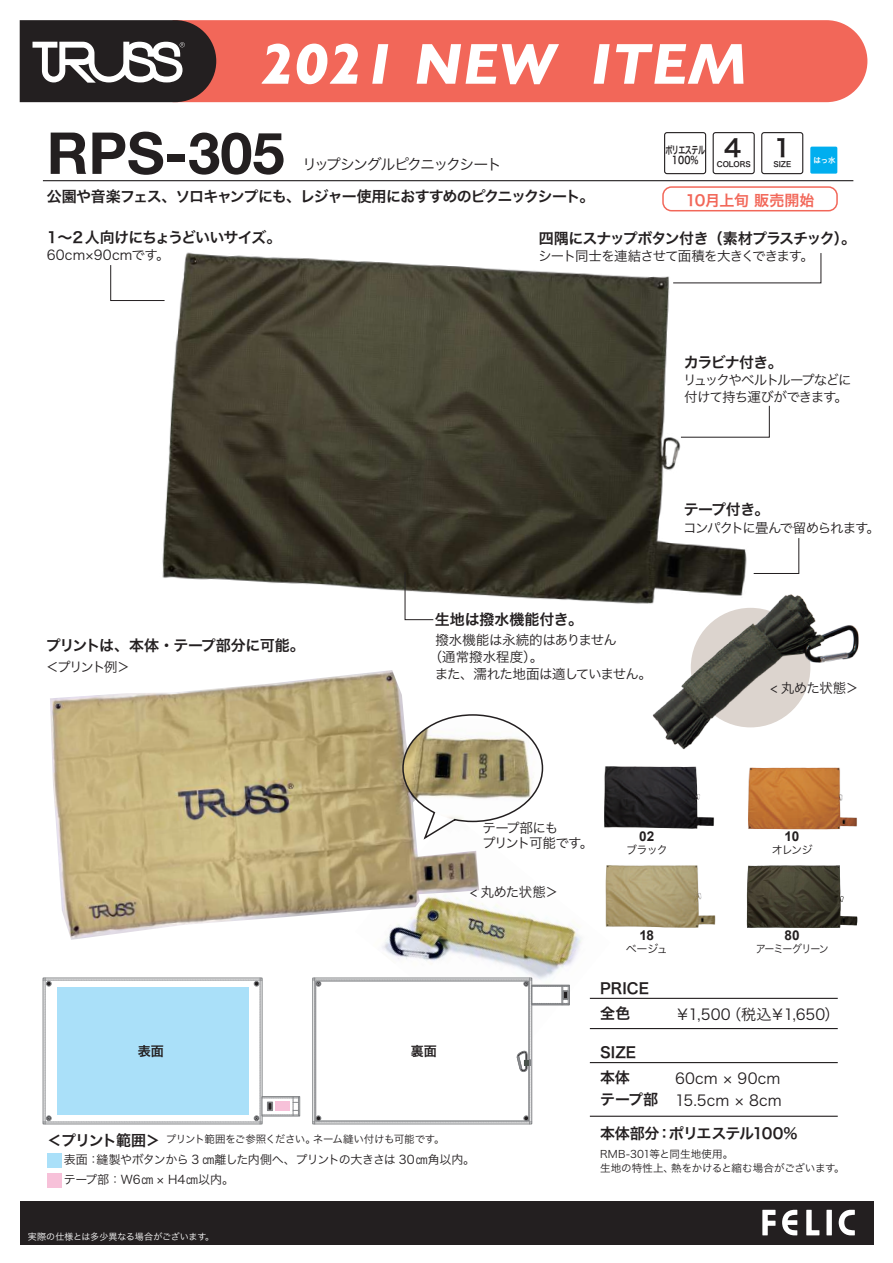
<style>
.page{position:relative;width:893px;height:1263px;background:#fff}
.page>*{position:absolute;margin:0;border:0;box-sizing:border-box;transform-origin:0 0}
.t1{font:italic 700 58.5px "Gill Sans";color:#fff}
.t2{font:700 57.9px "Helvetica Neue";color:#231f20}
.t3{font:24px "Hira Kaku Pro W6";color:#231f20}
.t4{font:15px "Hira Kaku Pro W6";letter-spacing:-.055em;color:#231f20}
.t5{font:15px/21.8px "Hira Kaku Pro N W3";color:#231f20;text-align:right}
.t6{font:15px/25.7px "Hira Kaku Pro N W6";letter-spacing:-.02em;color:#231f20}
.t7{font:15px "Hira Kaku Pro W6";letter-spacing:-.035em;color:#231f20}
.t8{font:15px "Hira Kaku Pro W3";letter-spacing:-.115em;color:#231f20}
.t9{font:15px "Hira Kaku Pro N W6";letter-spacing:-.05em;color:#231f20}
.t10{font:15px "Hira Kaku Pro W6";color:#231f20}
.t11{font:15px "Hira Kaku Pro N W6";letter-spacing:-.015em;color:#f26759}
.t12{font:13.5px/17px "Hira Kaku Pro W3";letter-spacing:-.07em;color:#231f20}
.t13{font:13.5px "Hira Kaku Pro W3";letter-spacing:-.09em;color:#231f20}
.t14{font:13.5px "Hira Kaku Pro W3";letter-spacing:-.025em;color:#231f20}
.t15{font:13.5px "Hira Kaku Pro N W3";letter-spacing:.01em;color:#231f20}
.t16{font:700 13.5px "Arial";letter-spacing:-.01em;color:#231f20}
.t17{font:13.05px "Hira Kaku Pro N W6";color:#231f20}
.t18{font:12px/20px "Hira Kaku Pro W3";letter-spacing:-.035em;color:#231f20}
.t19{font:11.1px "Hira Kaku Pro N W3";letter-spacing:-.085em;color:#231f20}
.t20{font:11.1px "Hira Kaku Pro N W3";letter-spacing:-.085em;color:#231f20;scale:.9 1}
.t21{font:10.5px/13.8px "Hira Kaku Pro N W3";letter-spacing:-.015em;color:#231f20}
.t22{font:10.5px "Hira Kaku Pro N W3";letter-spacing:-.04em;color:#231f20}
.t23{font:10.5px/10.5px "Hira Kaku Pro W6";letter-spacing:-.075em;color:#231f20;text-align:center;scale:.67 1}
.t24{font:9px "Hira Kaku Pro N W3";letter-spacing:.005em;color:#fff}
.t25{font:7.5px "Hira Kaku Pro W6";letter-spacing:-.02em;color:#231f20}
.t26{font:7.5px "Hira Kaku Pro W6";color:#fff}
.s1{font-family:"Hira Kaku Pro N W6"}
</style>
<div class="page">
<img style="left:382px;top:903px;width:228px;height:127px">
<img style="left:50px;top:670px;width:429px;height:270px">
<div style="left:662px;top:186px;width:176px;height:25px;border:2px solid #f26759;border-radius:9px"></div>
<img style="left:162px;top:252px;width:585px;height:369px">
<div style="left:216px;top:20px;width:651px;height:82px;background:#f26759"></div>
<div style="left:20px;top:1201px;width:853px;height:43px;background:#231f20"></div>
<svg style="left:762px;top:1210px;width:93px;height:25px"></svg>
<svg style="left:20px;top:20px;width:196px;height:82px"></svg>
<hr style="left:43px;top:180px;width:810px;height:1px;background:#231f20">
<div style="left:810px;top:147px;width:27px;height:27px;background:#00aeef;border-radius:2px"></div>
<div style="left:713px;top:132px;width:42px;height:42px;border:1px solid #231f20;border-radius:2px"></div>
<div style="left:761px;top:132px;width:42px;height:42px;border:1px solid #231f20;border-radius:2px"></div>
<div style="left:664px;top:132px;width:42px;height:42px;border:1px solid #231f20;border-radius:2px"></div>
<hr style="left:590px;top:998px;width:248px;height:1px;background:#231f20">
<hr style="left:590px;top:1028px;width:248px;height:1px;background:#231f20">
<hr style="left:590px;top:1062px;width:248px;height:1px;background:#231f20">
<hr style="left:590px;top:1116px;width:248px;height:1px;background:#231f20">
<svg style="left:43px;top:978px;width:257px;height:146px"></svg>
<div style="left:276px;top:1101px;width:14px;height:10px;background:#f7c1d9"></div>
<svg style="left:110px;top:264px;width:55px;height:37px"></svg>
<svg style="left:672px;top:252px;width:150px;height:32px"></svg>
<svg style="left:680px;top:405px;width:90px;height:33px"></svg>
<svg style="left:404px;top:571px;width:30px;height:49px"></svg>
<svg style="left:753px;top:538px;width:47px;height:36px"></svg>
<div style="left:531px;top:985px;width:39px;height:20px;border:1px solid #808285"></div>
<svg style="left:313px;top:978px;width:256px;height:146px"></svg>
<div style="left:563px;top:991px;width:5px;height:8px;border:1px dashed #808285"></div>
<div style="left:47px;top:1153px;width:15px;height:14px;background:#aae0f9"></div>
<div style="left:47px;top:1173px;width:15px;height:14px;background:#f7c1d9"></div>
<img style="left:748px;top:767px;width:109px;height:63px">
<img style="left:746px;top:865px;width:112px;height:63px">
<svg style="left:401px;top:713px;width:143px;height:128px"></svg>
<img style="left:630px;top:587px;width:229px;height:163px">
<img style="left:601px;top:865px;width:115px;height:64px">
<img style="left:604px;top:766px;width:110px;height:63px">
<h1 class="t1" style="left:260px;top:30px;width:489px">2021 NEW ITEM</h1>
<h2 class="t2" style="left:47px;top:108px;width:239px">RPS-305</h2>
<p class="t8" style="left:302px;top:151px;width:201px">リップシングルピクニックシート</p>
<p class="t23" style="left:665px;top:144px;width:61px">ポリエステル<br>100%</p>
<h3 class="t3" style="left:724px;top:127px;width:19px">4</h3>
<p class="t25" style="left:717px;top:158px;width:35px">COLORS</p>
<h3 class="t3" style="left:774px;top:127px;width:19px">1</h3>
<p class="t25" style="left:774px;top:158px;width:19px">SIZE</p>
<p class="t26" style="left:813px;top:154px;width:24px">はっ水</p>
<p class="t4" style="left:47px;top:183px;width:549px">公園や音楽フェス、ソロキャンプにも、レジャー使用におすすめのピクニックシート。</p>
<p class="t11" style="left:685px;top:187px;width:131px">10月上旬 販売開始</p>
<p class="t4" style="left:47px;top:223px;width:236px">1～2 人向けにちょうどいいサイズ。</p>
<p class="t4" style="left:539px;top:225px;width:319px">四隅にスナップボタン付き（素材プラスチック）。</p>
<p class="t12" style="left:538px;top:246px;width:277px">シート同士を連結させて面積を大きくできます。</p>
<p class="t15" style="left:47px;top:243px;width:124px">60cm×90cmです。</p>
<p class="t4" style="left:684px;top:349px;width:101px">カラビナ付き。</p>
<p class="t12" style="left:683px;top:371px;width:170px">リュックやベルトループなどに付けて持ち運びができます。</p>
<p class="t4" style="left:684px;top:496px;width:87px">テープ付き。</p>
<p class="t7" style="left:46px;top:632px;width:260px">プリントは、本体・テープ部分に可能。</p>
<p class="t12" style="left:46px;top:657px;width:86px">＜プリント例＞</p>
<p class="t17" style="left:138px;top:1040px;width:28px">表面</p>
<p class="t10" style="left:435px;top:606px;width:150px">生地は撥水機能付き。</p>
<p class="t14" style="left:435px;top:628px;width:183px">撥水機能は永続的はありません</p>
<p class="t12" style="left:429px;top:648px;width:116px">（通常撥水程度）。</p>
<p class="t12" style="left:435px;top:665px;width:219px">また、濡れた地面は適していません。</p>
<p class="t13" style="left:683px;top:516px;width:198px">コンパクトに畳んで留められます。</p>
<p class="t12" style="left:771px;top:679px;width:90px">&lt; 丸めた状態＞</p>
<p class="t12" style="left:482px;top:819px;width:113px;line-height:14.9px">テープ部にも<br>プリント可能です。</p>
<p class="t12" style="left:470px;top:883px;width:90px">&lt; 丸めた状態＞</p>
<p class="t16" style="left:639px;top:828px;width:17px">02</p>
<p class="t19" style="left:626px;top:839px;width:43px">ブラック</p>
<p class="t16" style="left:785px;top:828px;width:16px">10</p>
<p class="t19" style="left:772px;top:839px;width:43px">オレンジ</p>
<p class="t16" style="left:639px;top:927px;width:16px">18</p>
<p class="t19" style="left:626px;top:938px;width:44px">ベージュ</p>
<p class="t6" style="left:600px;top:975px;width:50px">PRICE全色</p>
<p class="t16" style="left:784px;top:927px;width:17px">80</p>
<p class="t20" style="left:756px;top:938px;width:83px">アーミーグリーン</p>
<p class="t5" style="left:675px;top:1003px;width:166px">￥1,500（税込￥1,650）</p>
<p class="t17" style="left:411px;top:1040px;width:28px">裏面</p>
<p class="t6" style="left:600px;top:1039px;width:38px;line-height:25.2px">SIZE本体</p>
<p class="t5" style="left:600px;top:1067px;width:183px">60cm × 90cm<br><span class="s1">テープ部</span> 15.5cm × 8cm</p>
<p class="t6" style="left:47px;top:1127px;width:114px">＜プリント範囲＞</p>
<p class="t22" style="left:166px;top:1130px;width:280px">プリント範囲をご参照ください。ネーム縫い付けも可能です。</p>
<p class="t18" style="left:64px;top:1148px;width:413px">表面：縫製やボタンから 3 ㎝離した内側へ、プリントの大きさは 30㎝角以内。テープ部：W6㎝ × H4㎝以内。</p>
<p class="t24" style="left:28px;top:1229px;width:188px">実際の仕様とは多少異なる場合がございます。</p>
<p class="t9" style="left:600px;top:1120px;width:199px">本体部分：ポリエステル100%</p>
<p class="t21" style="left:600px;top:1146px;width:246px">RMB-301等と同生地使用。<br>生地の特性上、熱をかけると縮む場合がございます。</p>
</div>
